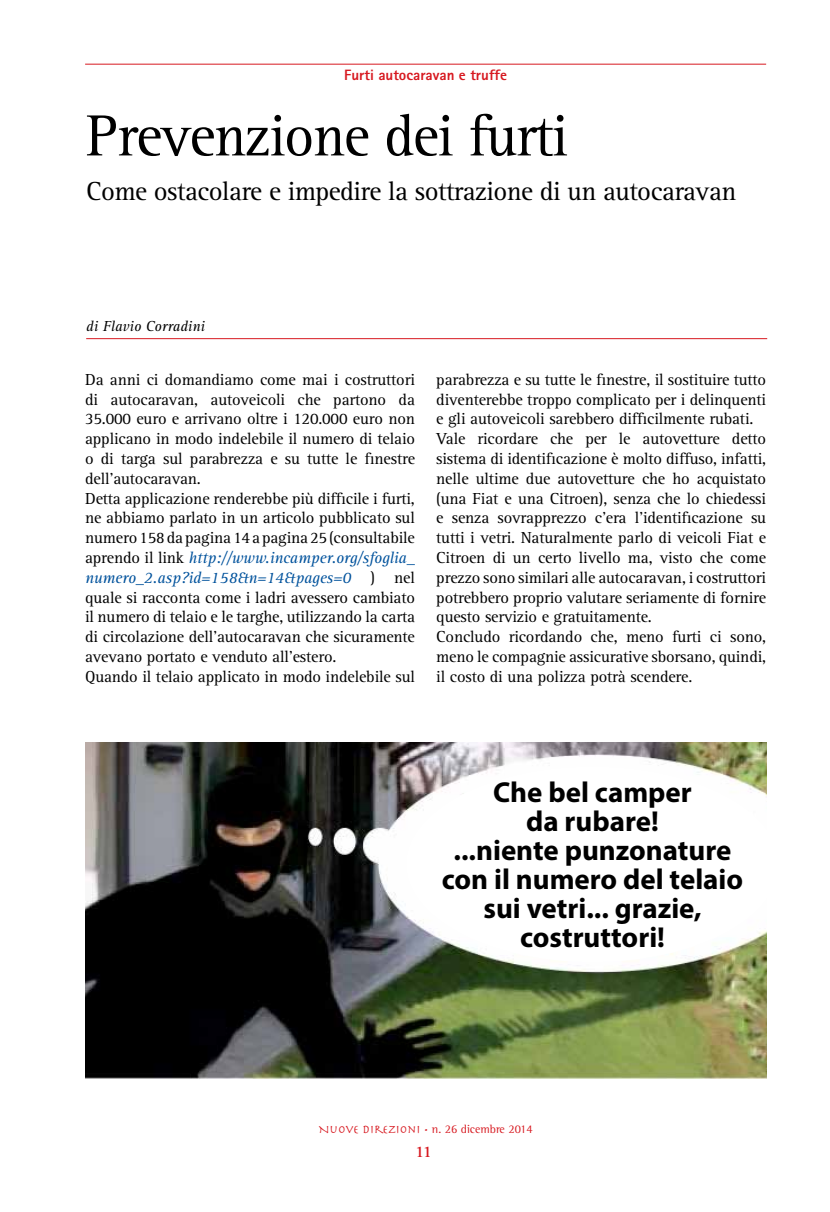
<style>
.page{position:relative;width:830px;height:1212px;background:#fff}
.page>*{position:absolute;margin:0;border:0;box-sizing:border-box;transform-origin:0 0}
.t1{font:60px "Rotis Serif";letter-spacing:-.025em;color:#000}
.t2{font:700 28.95px/29px "Myriad Pro";color:#000;text-align:center}
.t3{font:27px "Rotis Serif";letter-spacing:-.02em;color:#000}
.t4{font:16.5px/19.8px "Rotis Serif";letter-spacing:-.01em;color:#000}
.t5{font:700 16.5px "Rotis Serif";color:#d71920}
.t6{font:800 15px "Rotis Sans Serif";color:#d71920}
.t7{font:italic 15px "Rotis Serif";color:#000}
.t8{font:12px "Rotis Semi Serif";color:#d71920}
.s1{font-style:italic;color:#00529c}
.s2{font-family:"Herculanum"}
</style>
<div class="page">
<hr style="left:85px;top:64px;width:680px;height:1px;background:#d71920">
<hr style="left:86px;top:338px;width:680px;height:1px;background:#d71920">
<img style="left:85px;top:742px;width:680px;height:336px">
<div style="left:406px;top:766px;width:372px;height:196px;background:#fff;border-radius:50%"></div>
<p class="t6" style="left:344px;top:66px;width:164px">Furti autocaravan e truffe</p>
<h1 class="t1" style="left:86px;top:101px;width:483px">Prevenzione dei furti</h1>
<h3 class="t3" style="left:86px;top:176px;width:651px">Come ostacolare e impedire la sottrazione di un autocaravan</h3>
<p class="t7" style="left:86px;top:317px;width:120px">di Flavio Corradini</p>
<p class="t4" style="left:85px;top:370px;width:331px">Da anni ci domandiamo come mai i costruttori di autocaravan, autoveicoli che partono da 35.000 euro e arrivano oltre i 120.000 euro non applicano in modo indelebile il numero di telaio o di targa sul parabrezza e su tutte le finestre dell’autocaravan.<br>Detta applicazione renderebbe più difficile i furti, ne abbiamo parlato in un articolo pubblicato sul numero 158 da pagina 14 a pagina 25 (consultabile aprendo il link <span class="s1">http://www.incamper.org/sfoglia_ numero_2.asp?id=158&amp;n=14&amp;pages=0</span> ) nel quale si racconta come i ladri avessero cambiato il numero di telaio e le targhe, utilizzando la carta di circolazione dell’autocaravan che sicuramente avevano portato e venduto all’estero.<br>Quando il telaio applicato in modo indelebile sul</p>
<p class="t4" style="left:436px;top:370px;width:331px">parabrezza e su tutte le finestre, il sostituire tutto diventerebbe troppo complicato per i delinquenti e gli autoveicoli sarebbero difficilmente rubati.<br>Vale ricordare che per le autovetture detto sistema di identificazione è molto diffuso, infatti, nelle ultime due autovetture che ho acquistato (una Fiat e una Citroen), senza che lo chiedessi e senza sovrapprezzo c’era l'identificazione su tutti i vetri. Naturalmente parlo di veicoli Fiat e Citroen di un certo livello ma, visto che come prezzo sono similari alle autocaravan, i costruttori potrebbero proprio valutare seriamente di fornire questo servizio e gratuitamente.<br>Concludo ricordando che, meno furti ci sono, meno le compagnie assicurative sborsano, quindi, il costo di una polizza potrà scendere.</p>
<h2 class="t2" style="left:441px;top:777px;width:303px">Che bel camper<br>da rubare!<br>...niente punzonature con il numero del telaio sui vetri... grazie, costruttori!</h2>
<p class="t8" style="left:318px;top:1122px;width:216px"><span class="s2">NUOVE DIREZIONI •</span> n. 26 dicembre 2014</p>
<p class="t5" style="left:415px;top:1142px;width:18px">11</p>
</div>
